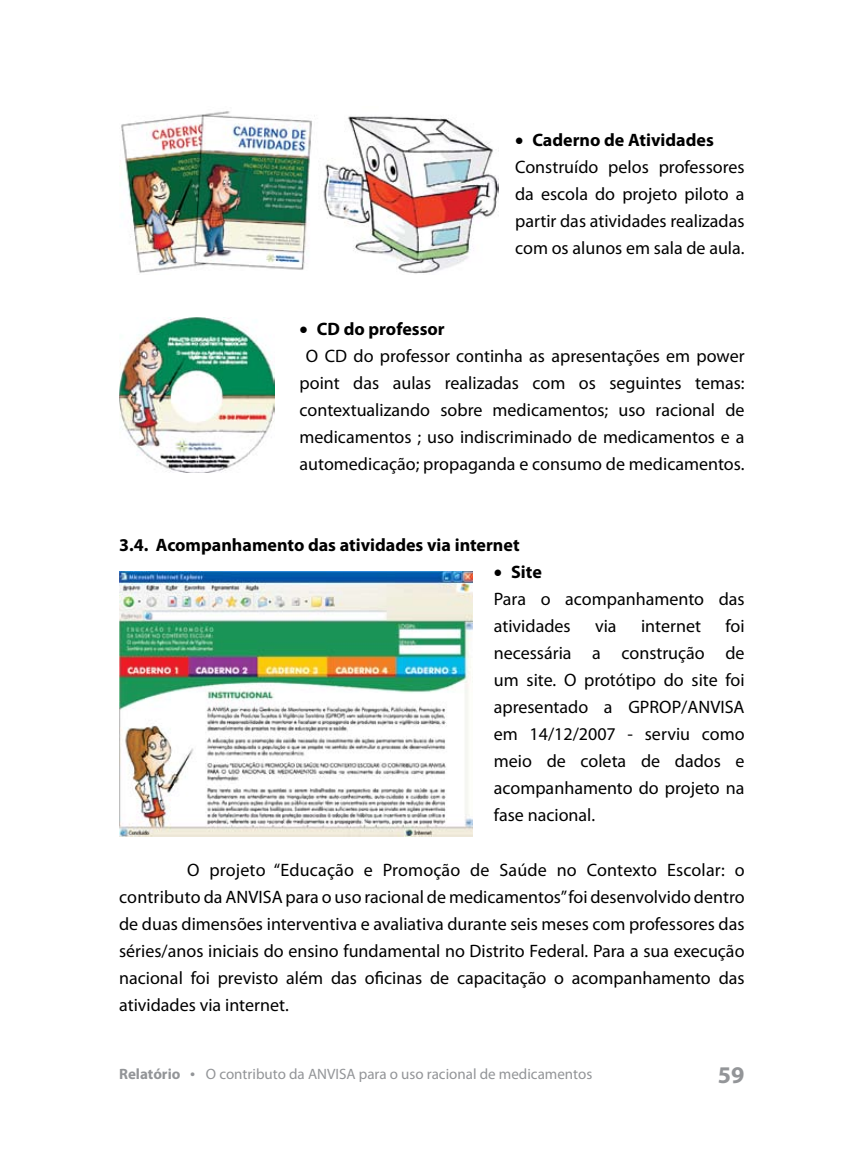
<style>
.page{position:relative;width:851px;height:1149px;background:#fff}
.page>*{position:absolute;margin:0;border:0;box-sizing:border-box;transform-origin:0 0}
.t1{font:700 24px "Myriad Pro";color:#939598}
.t2{font:18px/27px "Myriad Pro";color:#000}
.t3{font:700 18px "Myriad Pro";color:#000}
.t4{font:15px "Myriad Pro";color:#939598}
.s1{font-weight:700}
.s2{font-size:18px}
</style>
<div class="page">
<img style="left:120px;top:111px;width:378px;height:163px">
<img style="left:119px;top:317px;width:155px;height:155px">
<img style="left:119px;top:571px;width:353px;height:265px">
<p class="t2" style="left:515px;top:126px;width:231px">• <span class="s1">Caderno de Atividades<br></span>Construído pelos professores da escola do projeto piloto a partir das atividades realizadas com os alunos em sala de aula.</p>
<p class="t3" style="left:299px;top:317px;width:147px">• CD do professor</p>
<p class="t2" style="left:306px;top:342px;width:440px">O CD do professor continha as apresentações em power</p>
<p class="t2" style="left:299px;top:369px;width:446px">point das aulas realizadas com os seguintes temas:</p>
<p class="t2" style="left:299px;top:396px;width:446px">contextualizando sobre medicamentos; uso racional de</p>
<p class="t2" style="left:299px;top:423px;width:446px">medicamentos ; uso indiscriminado de medicamentos e a</p>
<p class="t2" style="left:299px;top:450px;width:446px">automedicação; propaganda e consumo de medicamentos.</p>
<p class="t3" style="left:119px;top:533px;width:402px">3.4. Acompanhamento das atividades via internet</p>
<p class="t2" style="left:494px;top:558px;width:252px">• <span class="s1">Site<br></span>Para o acompanhamento das atividades</p>
<p class="t2" style="left:494px;top:612px;width:252px;text-align:justify;text-indent:231px">foi necessária a construção de um site. O protótipo do site foi apresentado a GPROP/ANVISA em 14/12/2007 - serviu como meio de coleta de dados e acompanhamento do projeto na fase nacional.</p>
<p class="t2" style="left:595px;top:612px;width:23px">via</p>
<p class="t2" style="left:641px;top:612px;width:61px">internet</p>
<p class="t2" style="left:119px;top:855px;width:627px;text-align:justify;text-indent:68px">O projeto “Educação e Promoção de Saúde no Contexto Escolar: o contributo da ANVISA para o uso racional de medicamentos” foi desenvolvido dentro de duas dimensões interventiva e avaliativa durante seis meses com professores das séries/anos iniciais do ensino fundamental no Distrito Federal. Para a sua execução nacional foi previsto além das oficinas de capacitação o acompanhamento das atividades via internet.</p>
<p class="t4" style="left:119px;top:1064px;width:474px"><span class="s1">Relatório</span> <span class="s2">•</span> O contributo da ANVISA para o uso racional de medicamentos</p>
<h1 class="t1" style="left:717px;top:1059px;width:28px">59</h1>
</div>
